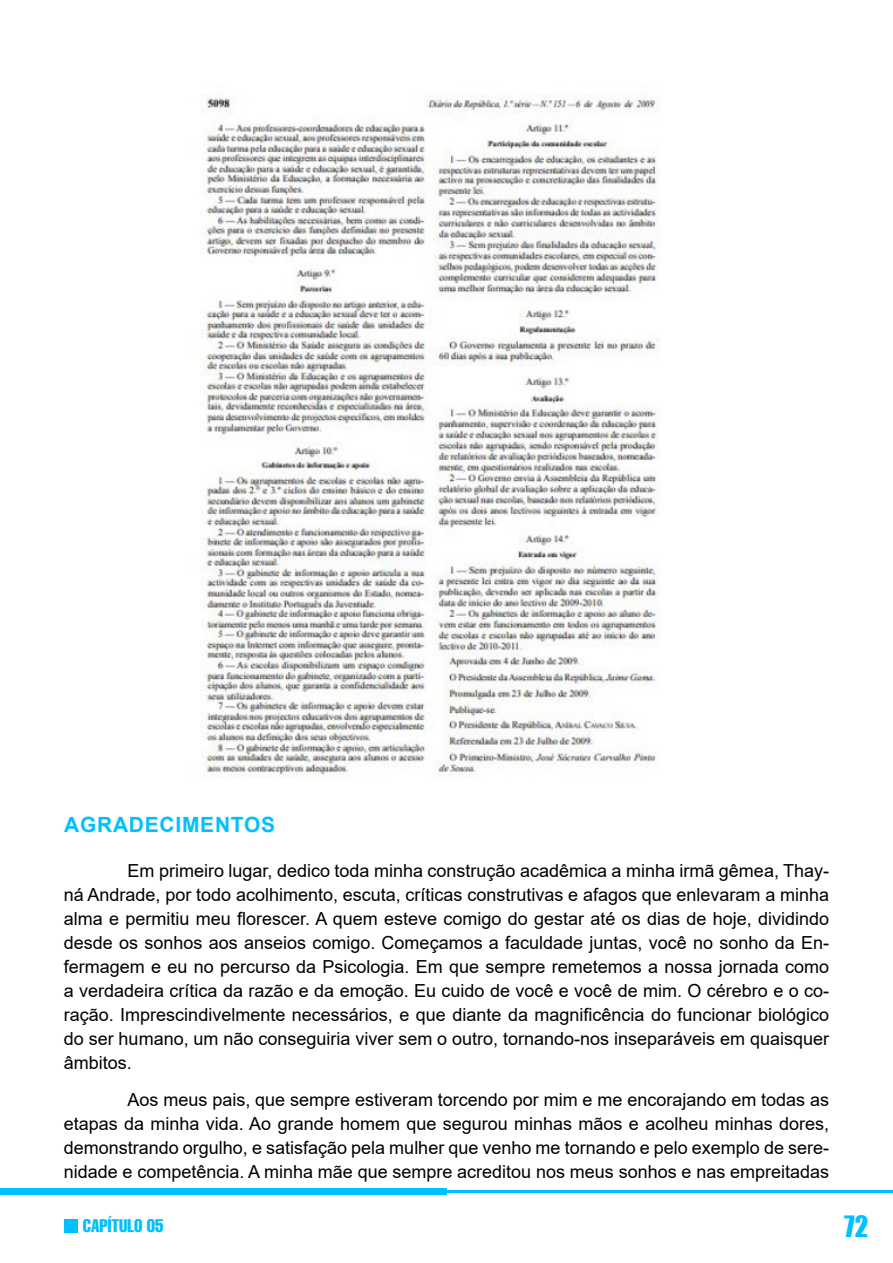
<style>
.page{position:relative;width:893px;height:1263px;background:#fff}
.page>*{position:absolute;margin:0;border:0;box-sizing:border-box;transform-origin:0 0}
.t1{font:27px "Impact";color:#00c0ff}
.t2{font:700 21px "Arial";letter-spacing:.035em;color:#00c0ff}
.t3{font:18px/24px "Arial";color:#000;text-align:justify}
.t4{font:extra-condensed 18px "Helvetica";color:#00c0ff}
</style>
<div class="page">
<div style="left:0;top:1188px;width:446px;height:7px;background:#00c0ff"></div>
<hr style="left:446px;top:1191px;width:447px;height:2px;background:#00c0ff">
<div style="left:65px;top:1219px;width:13px;height:14px;background:#00c0ff"></div>
<img style="left:200px;top:95px;width:460px;height:683px">
<p class="t2" style="left:64px;top:809px;width:213px">AGRADECIMENTOS</p>
<p class="t3" style="left:64px;top:858px;width:767px;text-indent:64px">Em primeiro lugar, dedico toda minha construção acadêmica a minha irmã gêmea, Thay&shy;ná Andrade, por todo acolhimento, escuta, críticas construtivas e afagos que enlevaram a minha alma e permitiu meu florescer. A quem esteve comigo do gestar até os dias de hoje, dividindo desde os sonhos aos anseios comigo. Começamos a faculdade juntas, você no sonho da En&shy;fermagem e eu no percurso da Psicologia. Em que sempre remetemos a nossa jornada como a verdadeira crítica da razão e da emoção. Eu cuido de você e você de mim. O cérebro e o co&shy;ração. Imprescindivelmente necessários, e que diante da magnificência do funcionar biológico do ser humano, um não conseguiria viver sem o outro, tornando-nos inseparáveis em quaisquer âmbitos.</p>
<p class="t3" style="left:64px;top:1087px;width:767px;text-indent:64px">Aos meus pais, que sempre estiveram torcendo por mim e me encorajando em todas as etapas da minha vida. Ao grande homem que segurou minhas mãos e acolheu minhas dores, demonstrando orgulho, e satisfação pela mulher que venho me tornando e pelo exemplo de sere&shy;nidade e competência. A minha mãe que sempre acreditou nos meus sonhos e nas empreitadas</p>
<p class="t4" style="left:83px;top:1214px;width:82px">CAPÍTULO 05</p>
<h1 class="t1" style="left:844px;top:1206px;width:26px">72</h1>
</div>
